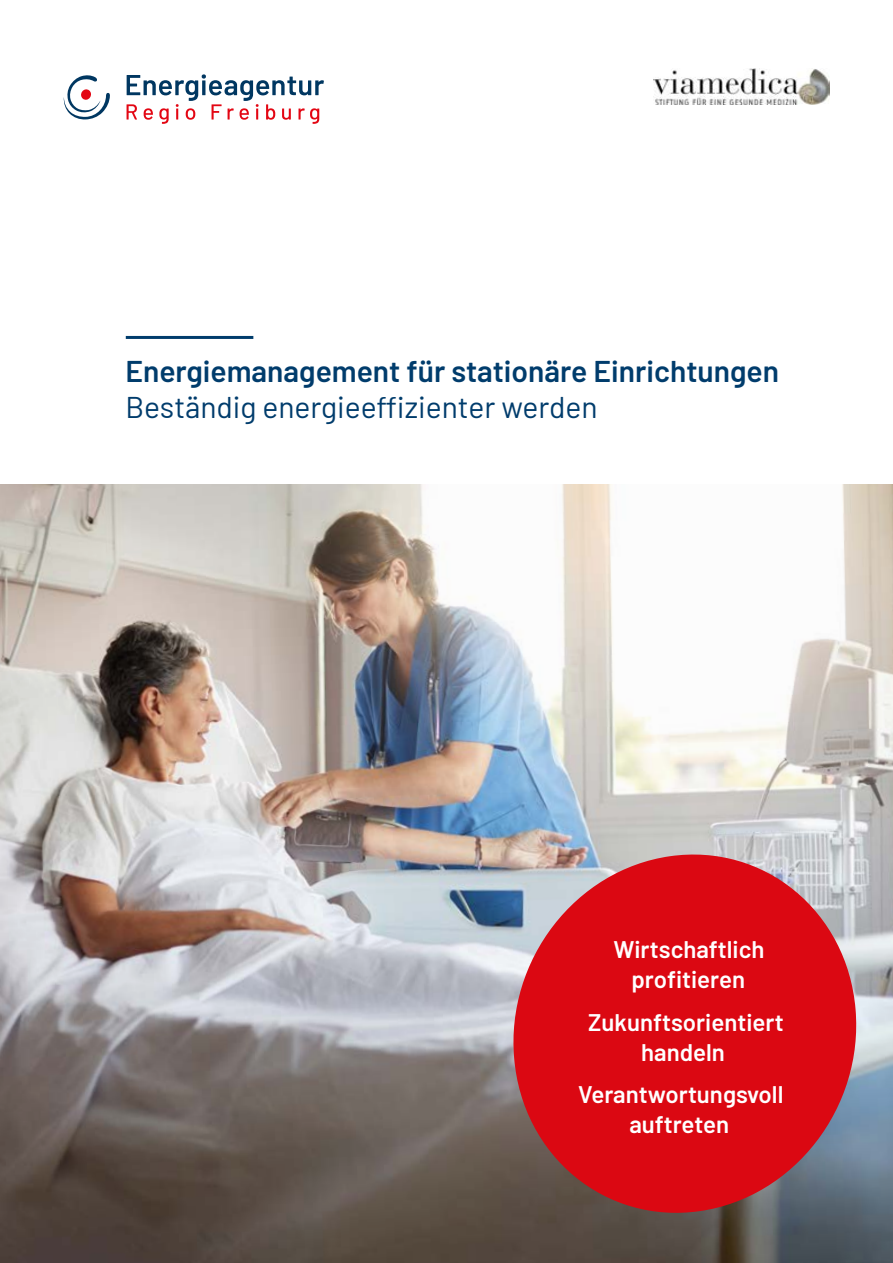
<style>
.page{position:relative;width:893px;height:1263px;background:#fff}
.page>*{position:absolute;margin:0;border:0;box-sizing:border-box;transform-origin:0 0}
.t1{font:600 30px "Barlow";color:#003c6c}
.t2{font:30px "Barlow";color:#003c6c}
.t3{font:600 24px/30px "Barlow";color:#fff;text-align:center}
</style>
<div class="page">
<img style="left:0;top:485px;width:893px;height:778px">
<hr style="left:126px;top:336px;width:127px;height:3px;background:#003c6c">
<svg style="left:127px;top:74px;width:197px;height:50px"></svg>
<svg style="left:64px;top:75px;width:46px;height:45px"></svg>
<div style="left:81px;top:89px;width:10px;height:11px;background:#e30613;border-radius:5px"></div>
<svg style="left:506px;top:843px;width:358px;height:382px;fill:#db0812"></svg>
<img style="left:653px;top:68px;width:176px;height:37px">
<p class="t1" style="left:125px;top:349px;width:655px">Energiemanagement für stationäre Einrichtungen</p>
<p class="t2" style="left:125px;top:385px;width:474px">Beständig energieeffizienter werden</p>
<p class="t3" style="left:613px;top:932px;width:153px">Wirtschaftlich profitieren</p>
<p class="t3" style="left:588px;top:1005px;width:197px">Zukunftsorientiert handeln</p>
<p class="t3" style="left:578px;top:1078px;width:207px">Verantwortungsvoll auftreten</p>
</div>
